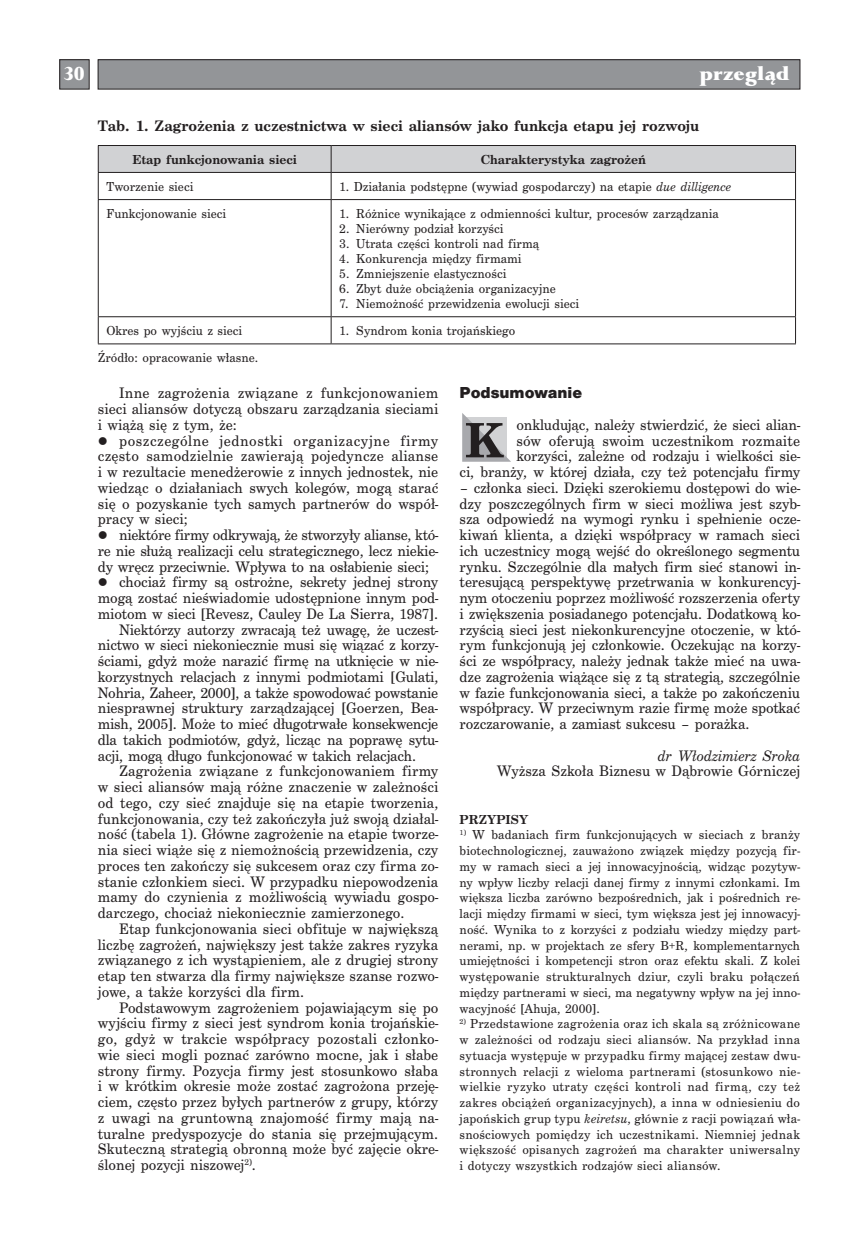
<style>
.page{position:relative;width:864px;height:1246px;background:#fff}
.page>*{position:absolute;margin:0;border:0;box-sizing:border-box;transform-origin:0 0}
.t1{font:900 21px "Lapidary 333 PL";letter-spacing:-.015em;color:#fff}
.Normalny{font:16.5px "Nimbus San DCE Blac";color:#231f20}
.Normalny-2{font:15.75px/15.8px "Century Sch TCE";color:#231f20;text-align:justify}
.Normalny-3{font:700 15.75px "Century Sch TCE";color:#231f20}
.Normalny-4{font:italic 15.75px "Century Sch TCE";color:#231f20}
.Normalny-5{font:13.5px/15.8px "Century Sch TCE";color:#231f20;text-align:justify}
.Tekst_przypisu_końco{font:13.5px/15.8px "Century Sch TCE";letter-spacing:.015em;color:#231f20;text-align:justify}
.Normalny-6{font:700 13.5px "Century Sch TCE";color:#231f20}
.s1{font-style:italic}
</style>
<div class="page">
<div style="left:60px;top:60px;width:29px;height:29px;background:#939598"></div>
<div style="left:98px;top:60px;width:701px;height:29px;background:#939598"></div>
<svg style="left:462px;top:413px;width:49px;height:49px;background:#9c9b9d"></svg>
<svg style="left:98px;top:145px;width:697px;height:54px"></svg>
<hr style="left:98px;top:199px;width:233px;height:1px;background:#231f20">
<hr style="left:98px;top:200px;width:1px;height:116px;background:#231f20">
<hr style="left:331px;top:199px;width:464px;height:1px;background:#231f20">
<hr style="left:330px;top:200px;width:1px;height:116px;background:#231f20">
<hr style="left:794px;top:200px;width:1px;height:116px;background:#231f20">
<hr style="left:98px;top:316px;width:233px;height:1px;background:#231f20">
<svg style="left:98px;top:317px;width:1px;height:26px"></svg>
<hr style="left:331px;top:316px;width:464px;height:1px;background:#231f20">
<svg style="left:330px;top:317px;width:1px;height:26px"></svg>
<hr style="left:98px;top:343px;width:233px;height:1px;background:#231f20">
<hr style="left:331px;top:343px;width:464px;height:1px;background:#231f20">
<h1 class="t1" style="left:64px;top:61px;width:22px">30</h1>
<h1 class="t1" style="left:699px;top:61px;width:91px">przeglàd</h1>
<p class="Normalny-3" style="left:98px;top:117px;width:602px">Tab. 1. Zagrożenia z uczestnictwa w sieci aliansów jako funkcja etapu jej rozwoju</p>
<p class="Normalny-6" style="left:132px;top:152px;width:166px">Etap funkcjonowania sieci</p>
<p class="Normalny-6" style="left:480px;top:152px;width:167px">Charakterystyka zagrożeń</p>
<p class="Normalny-5" style="left:106px;top:179px;width:88px">Tworzenie sieci</p>
<p class="Normalny-5" style="left:339px;top:179px;width:393px">1. Działania podstępne (wywiad gospodarczy) na etapie <span class="s1">due dilligence</span></p>
<p class="Normalny-5" style="left:106px;top:206px;width:121px">Funkcjonowanie sieci</p>
<p class="Normalny-5" style="left:339px;top:206px;width:381px">1. Różnice wynikające z odmienności kultur, procesów zarządzania</p>
<p class="Normalny-5" style="left:339px;top:221px;width:166px">2. Nierówny podział korzyści</p>
<p class="Normalny-5" style="left:339px;top:236px;width:201px">3. Utrata części kontroli nad firmą</p>
<p class="Normalny-5" style="left:339px;top:251px;width:184px">4. Konkurencja między firmami</p>
<p class="Normalny-5" style="left:339px;top:266px;width:169px">5. Zmniejszenie elastyczności</p>
<p class="Normalny-5" style="left:339px;top:281px;width:218px">6. Zbyt duże obciążenia organizacyjne</p>
<p class="Normalny-5" style="left:339px;top:296px;width:241px">7. Niemożność przewidzenia ewolucji sieci</p>
<p class="Normalny-5" style="left:106px;top:323px;width:137px">Okres po wyjściu z sieci</p>
<p class="Normalny-5" style="left:339px;top:323px;width:177px">1. Syndrom konia trojańskiego</p>
<p class="Normalny-5" style="left:98px;top:349px;width:160px">Źródło: opracowanie własne.</p>
<p class="Normalny-2" style="left:98px;top:385px;width:342px;text-indent:21px">Inne zagrożenia związane z funkcjonowaniem sieci aliansów dotyczą obszaru zarządzania sieciami i wiążą się z tym, że:</p>
<p class="Normalny-2" style="left:98px;top:433px;width:342px;text-indent:21px">poszczególne jednostki organizacyjne firmy często samodzielnie zawierają pojedyncze alianse i w rezultacie menedżerowie z innych jednostek, nie wiedząc o działaniach swych kolegów, mogą starać się o pozyskanie tych samych partnerów do współ&shy;pracy w sieci;</p>
<p class="Normalny-2" style="left:98px;top:527px;width:342px;text-indent:21px">niektóre firmy odkrywają, że stworzyły alianse, któ&shy;re nie służą realizacji celu strategicznego, lecz niekie&shy;dy wręcz przeciwnie. Wpływa to na osłabienie sieci;</p>
<p class="Normalny-2" style="left:98px;top:574px;width:342px;text-indent:21px">chociaż firmy są ostrożne, sekrety jednej strony mogą zostać nieświadomie udostępnione innym pod&shy;miotom w sieci [Revesz, Cauley De La Sierra, 1987].</p>
<p class="Normalny-2" style="left:98px;top:622px;width:342px;text-indent:21px">Niektórzy autorzy zwracają też uwagę, że uczest&shy;nictwo w sieci niekoniecznie musi się wiązać z korzy&shy;ściami, gdyż może narazić firmę na utknięcie w nie&shy;korzystnych relacjach z innymi podmiotami [Gulati, Nohria, Zaheer, 2000], a także spowodować powstanie niesprawnej struktury zarządzającej [Goerzen, Bea&shy;mish, 2005]. Może to mieć długotrwałe konsekwencje dla takich podmiotów, gdyż, licząc na poprawę sytu&shy;acji, mogą długo funkcjonować w takich relacjach.</p>
<p class="Normalny-2" style="left:98px;top:763px;width:342px;text-indent:21px">Zagrożenia związane z funkcjonowaniem firmy w sieci aliansów mają różne znaczenie w zależności od tego, czy sieć znajduje się na etapie tworzenia, funkcjonowania, czy też zakończyła już swoją działal&shy;ność (tabela 1). Główne zagrożenie na etapie tworze&shy;nia sieci wiąże się z niemożnością przewidzenia, czy proces ten zakończy się sukcesem oraz czy firma zo&shy;stanie członkiem sieci. W przypadku niepowodzenia mamy do czynienia z możliwością wywiadu gospo&shy;darczego, chociaż niekoniecznie zamierzonego.</p>
<p class="Normalny-2" style="left:98px;top:921px;width:342px;text-indent:21px">Etap funkcjonowania sieci obfituje w największą liczbę zagrożeń, największy jest także zakres ryzyka związanego z ich wystąpieniem, ale z drugiej strony etap ten stwarza dla firmy największe szanse rozwo&shy;jowe, a także korzyści dla firm.</p>
<p class="Normalny-2" style="left:98px;top:1000px;width:342px;text-align:left;text-indent:21px">Podstawowym zagrożeniem pojawiającym się po wyjściu firmy z sieci jest syndrom konia trojańskie&shy;go, gdyż w trakcie współpracy pozostali członko&shy;wie sieci mogli poznać zarówno mocne, jak i słabe strony firmy. Pozycja firmy jest stosunkowo słaba i w krótkim okresie może zostać zagrożona przeję&shy;ciem, często przez byłych partnerów z grupy, którzy z uwagi na gruntowną znajomość firmy mają na&shy;turalne predyspozycje do stania się przejmującym.<br>Skuteczną strategią obronną może być zajęcie okre&shy;ślonej pozycji niszowej<sup>2)</sup>.</p>
<p class="Normalny" style="left:459px;top:383px;width:124px">Podsumowanie</p>
<p class="Normalny-2" style="left:459px;top:417px;width:342px;text-align:right">onkludując, należy stwierdzić, że sieci alian-<br>sów oferują swoim uczestnikom rozmaite korzyści, zależne od rodzaju i wielkości sie-<br>ci, branży, w której działa, czy też potencjału firmy</p>
<p class="Normalny-2" style="left:459px;top:480px;width:342px">– członka sieci. Dzięki szerokiemu dostępowi do wie&shy;dzy poszczególnych firm w sieci możliwa jest szyb&shy;sza odpowiedź na wymogi rynku i spełnienie ocze&shy;kiwań klienta, a dzięki współpracy w ramach sieci ich uczestnicy mogą wejść do określonego segmentu rynku. Szczególnie dla małych firm sieć stanowi in&shy;teresującą perspektywę przetrwania w konkurencyj&shy;nym otoczeniu poprzez możliwość rozszerzenia oferty i zwiększenia posiadanego potencjału. Dodatkową ko&shy;rzyścią sieci jest niekonkurencyjne otoczenie, w któ&shy;rym funkcjonują jej członkowie. Oczekując na korzy&shy;ści ze współpracy, należy jednak także mieć na uwa&shy;dze zagrożenia wiążące się z tą strategią, szczególnie w fazie funkcjonowania sieci, a także po zakończeniu współpracy. W przeciwnym razie firmę może spotkać rozczarowanie, a zamiast sukcesu – porażka.</p>
<p class="Normalny-4" style="left:657px;top:747px;width:144px">dr Włodzimierz Sroka</p>
<p class="Normalny-2" style="left:496px;top:763px;width:304px">Wyższa Szkoła Biznesu w Dąbrowie Górniczej</p>
<p class="Normalny-6" style="left:459px;top:811px;width:70px">PRZYPISY</p>
<p class="Normalny-5" style="left:459px;top:827px;width:342px"><sup>1)</sup> W badaniach firm funkcjonujących w sieciach z branży biotechnologicznej, zauważono związek między pozycją fir&shy;my w ramach sieci a jej innowacyjnością, widząc pozytyw&shy;ny wpływ liczby relacji danej firmy z innymi członkami. Im większa liczba zarówno bezpośrednich, jak i pośrednich re&shy;lacji między firmami w sieci, tym większa jest jej innowacyj&shy;ność. Wynika to z korzyści z podziału wiedzy między part&shy;nerami, np. w projektach ze sfery B+R, komplementarnych umiejętności i kompetencji stron oraz efektu skali. Z kolei występowanie strukturalnych dziur, czyli braku połączeń między partnerami w sieci, ma negatywny wpływ na jej inno&shy;wacyjność [Ahuja, 2000].</p>
<p class="Tekst_przypisu_końco" style="left:459px;top:1016px;width:342px"><sup>2)</sup> Przedstawione zagrożenia oraz ich skala są zróżnicowane w zależności od rodzaju sieci aliansów. Na przykład inna sytuacja występuje w przypadku firmy mającej zestaw dwu&shy;stronnych relacji z wieloma partnerami (stosunkowo nie&shy;wielkie ryzyko utraty części kontroli nad firmą, czy też zakres obciążeń organizacyjnych), a inna w odniesieniu do japońskich grup typu <span class="s1">keiretsu</span>, głównie z racji powiązań wła&shy;snościowych pomiędzy ich uczestnikami. Niemniej jednak większość opisanych zagrożeń ma charakter uniwersalny i dotyczy wszystkich rodzajów sieci aliansów.</p>
</div>
